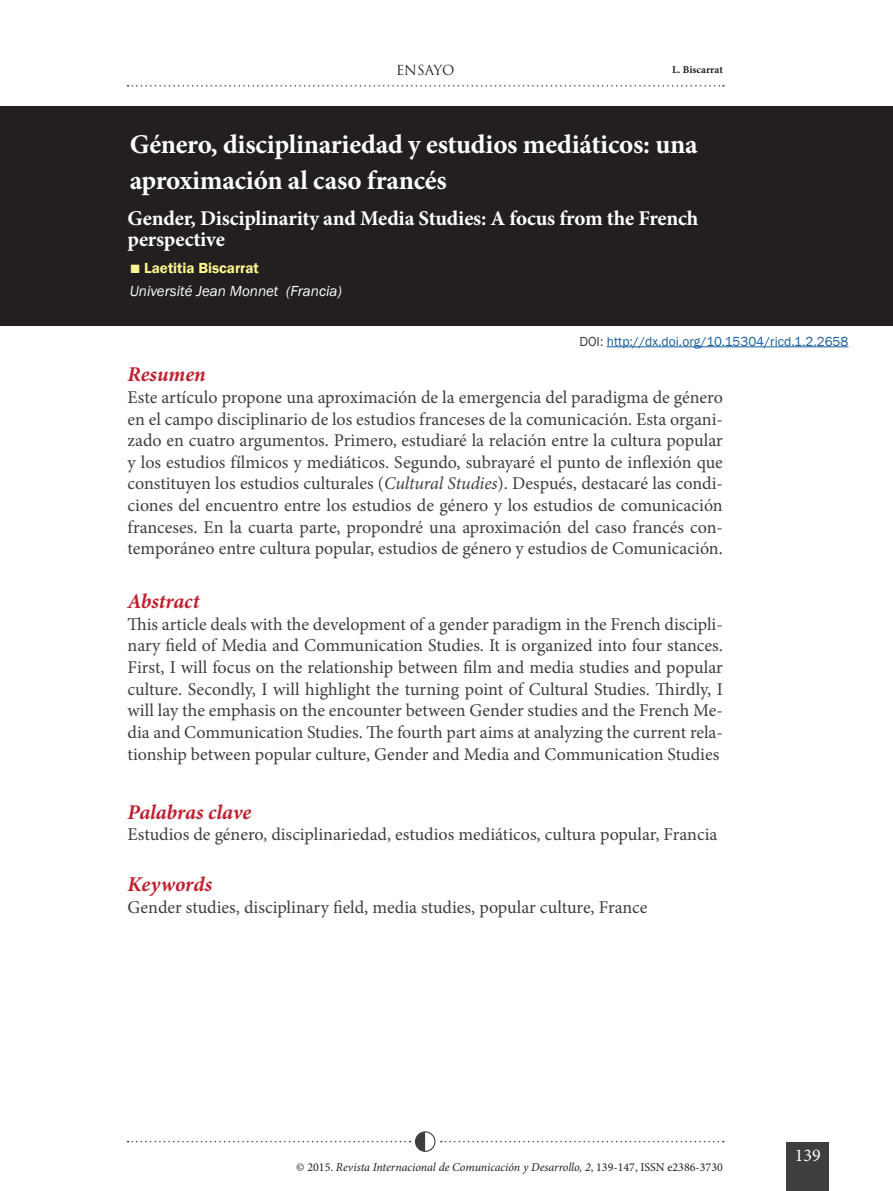
<style>
.page{position:relative;width:893px;height:1191px;background:#fff}
.page>*{position:absolute;margin:0;border:0;box-sizing:border-box;transform-origin:0 0}
.t1{font:700 27px/36px "Minion Pro";letter-spacing:-.01em;color:#fff}
.t2{font:700 21px/21px "Minion Pro";letter-spacing:-.01em;color:#fff}
.t3{font:italic 700 21px "Minion Pro";color:#be1f2e}
.t4{font:18px/21.6px "Minion Pro";color:#3e3e3f;text-align:justify}
.t5{font:18px "Minion Pro";color:#fff}
.t6{font:italic 15px "Franklin Gothic";color:#fff}
.t7{font:600 15px "Franklin Gothic";color:#fff690}
.t8{font:13.5px "Franklin Gothic";color:#175d9e}
.t9{font:13.5px "Trajan Pro";color:#231f20}
.t10{font:italic 12px "Minion Pro";letter-spacing:-.005em;color:#231f20}
.t11{font:700 10.5px "Minion Pro";color:#231f20}
.s1{font-family:"Century Gothic";font-weight:700;font-style:italic;font-size:18px}
.s2{color:#3e3e3f}
.s3{font-style:italic}
.s4{font-style:normal}
</style>
<div class="page">
<div style="left:787px;top:1142px;width:42px;height:49px;background:#3e3e3f"></div>
<div style="left:415px;top:1131px;width:20px;height:20px;border:1px solid #3e3e3f;border-radius:50%"></div>
<svg style="left:128px;top:1131px;width:297px;height:20px"></svg>
<svg style="left:128px;top:85px;width:596px;height:2px"></svg>
<svg style="left:441px;top:1140px;width:283px;height:2px"></svg>
<div style="left:0;top:106px;width:893px;height:219px;background:#231f20"></div>
<hr style="left:607px;top:346px;width:241px;height:1px;background:#175d9e">
<p class="t9" style="left:396px;top:61px;width:60px">ENSAYO</p>
<p class="t11" style="left:672px;top:62px;width:52px">L. Biscarrat</p>
<h1 class="t1" style="left:130px;top:126px;width:570px">Género, disciplinariedad y estudios mediáticos: una aproximación al caso francés</h1>
<p class="t2" style="left:128px;top:208px;width:572px">Gender, Disciplinarity and Media Studies: A focus from the French perspective</p>
<p class="t7" style="left:130px;top:259px;width:131px"><span class="s1">■</span> Laetitia Biscarrat</p>
<p class="t6" style="left:130px;top:282px;width:214px">Université Jean Monnet (Francia)</p>
<p class="t8" style="left:579px;top:333px;width:271px"><span class="s2">DOI:</span> http://dx.doi.org/10.15304/ricd.1.2.2658</p>
<p class="t3" style="left:128px;top:360px;width:80px">Resumen</p>
<p class="t4" style="left:128px;top:386px;width:597px">Este artículo propone una aproximación de la emergencia del paradigma de género en el campo disciplinario de los estudios franceses de la comunicación. Esta organi&shy;zado en cuatro argumentos. Primero, estudiaré la relación entre la cultura popular y los estudios fílmicos y mediáticos. Segundo, subrayaré el punto de inflexión que constituyen los estudios culturales (<span class="s3">Cultural Studies</span>). Después, destacaré las condi&shy;ciones del encuentro entre los estudios de género y los estudios de comunicación franceses. En la cuarta parte, propondré una aproximación del caso francés con&shy;temporáneo entre cultura popular, estudios de género y estudios de Comunicación.</p>
<p class="t3" style="left:128px;top:586px;width:74px">Abstract</p>
<p class="t4" style="left:128px;top:613px;width:597px">This article deals with the development of a gender paradigm in the French discipli&shy;nary field of Media and Communication Studies. It is organized into four stances.<br>First, I will focus on the relationship between film and media studies and popular culture. Secondly, I will highlight the turning point of Cultural Studies. Thirdly, I will lay the emphasis on the encounter between Gender studies and the French Me&shy;dia and Communication Studies. The fourth part aims at analyzing the current rela&shy;tionship between popular culture, Gender and Media and Communication Studies</p>
<p class="t3" style="left:128px;top:797px;width:125px">Palabras clave</p>
<p class="t4" style="left:128px;top:823px;width:591px">Estudios de género, disciplinariedad, estudios mediáticos, cultura popular, Francia</p>
<p class="t3" style="left:128px;top:869px;width:86px">Keywords</p>
<p class="t4" style="left:128px;top:896px;width:521px">Gender studies, disciplinary field, media studies, popular culture, France</p>
<p class="t10" style="left:296px;top:1159px;width:428px"><span class="s4">© 2015.</span> Revista Internacional de Comunicación y Desarrollo, 2<span class="s4">, 139-147, ISSN e2386-3730</span></p>
<p class="t5" style="left:795px;top:1143px;width:27px">139</p>
</div>
